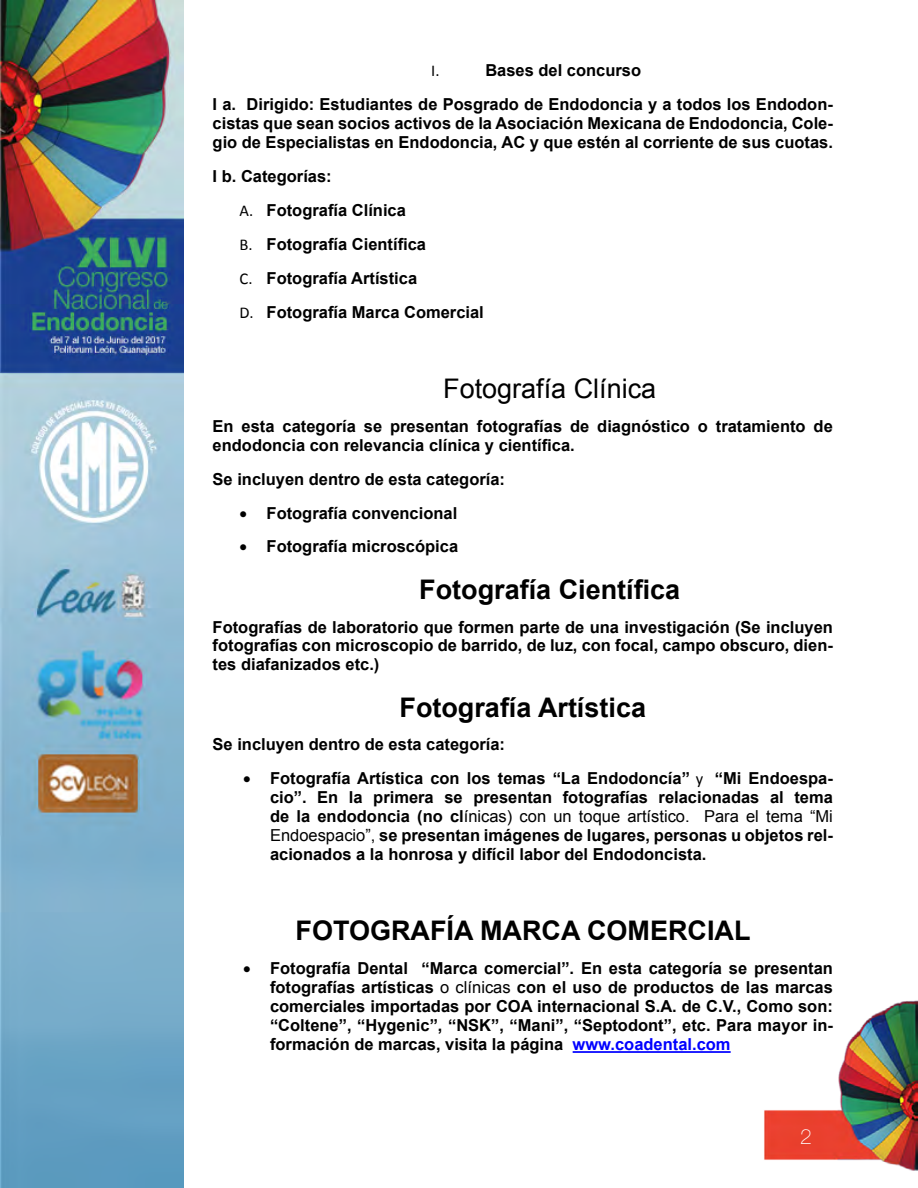
<style>
.page{position:relative;width:918px;height:1188px;background:#fff}
.page>*{position:absolute;margin:0;border:0;box-sizing:border-box;transform-origin:0 0}
.t1{font:700 27px "Arial";color:#000}
.t2{font:27px "Arial";color:#000}
.t3{font:100 21px "Helvetica Neue LT Std";color:#fff}
.t4{font:700 16.5px/18.9px "Arial";color:#000}
.t5{font:16.5px "Calibri";color:#000}
.s1{font-family:"Calibri";font-weight:400}
.s2{font-weight:400}
.s3{color:#00f}
</style>
<div class="page">
<img style="left:764px;top:1000px;width:153px;height:170px">
<img style="left:0;top:0;width:183px;height:1188px">
<hr style="left:573px;top:1051px;width:158px;height:2px;background:#00f">
<p class="t4" style="left:213px;top:53px;width:622px;line-height:33.9px;text-indent:273px">Bases del concurso<br>I a. Dirigido: Estudiantes de Posgrado de Endodoncia y a todos los Endodon-</p>
<p class="t4" style="left:213px;top:114px;width:622px">cistas que sean socios activos de la Asociación Mexicana de Endodoncia, Cole&shy;gio de Especialistas en Endodoncia, AC y que estén al corriente de sus cuotas.</p>
<p class="t4" style="left:240px;top:159px;width:246px;line-height:33.9px;text-indent:-27px">I b. Categorías:<br><span class="s1">A.</span> Fotografía Clínica<br><span class="s1">B.</span> Fotografía Científica<br><span class="s1">C.</span> Fotografía Artística<br><span class="s1">D.</span> Fotografía Marca Comercial</p>
<p class="t5" style="left:431px;top:60px;width:10px">I.</p>
<h1 class="t2" style="left:443px;top:370px;width:215px">Fotografía Clínica</h1>
<p class="t4" style="left:213px;top:417px;width:622px">En esta categoría se presentan fotografías de diagnóstico o tratamiento de endodoncia con relevancia clínica y científica.</p>
<p class="t4" style="left:213px;top:469px;width:294px">Se incluyen dentro de esta categoría:</p>
<p class="t4" style="left:240px;top:503px;width:219px">• Fotografía convencional</p>
<p class="t4" style="left:240px;top:537px;width:220px">• Fotografía microscópica</p>
<h1 class="t1" style="left:419px;top:570px;width:263px">Fotografía Científica</h1>
<p class="t4" style="left:213px;top:617px;width:622px;text-align:justify">Fotografías de laboratorio que formen parte de una investigación (Se incluyen fotografías con microscopio de barrido, de luz, con focal, campo obscuro, dien&shy;tes diafanizados etc.)</p>
<h1 class="t1" style="left:400px;top:688px;width:248px">Fotografía Artística</h1>
<p class="t4" style="left:213px;top:735px;width:294px">Se incluyen dentro de esta categoría:</p>
<p class="t4" style="left:270px;top:769px;width:564px;text-align:justify;text-indent:-27px">• Fotografía Artística con los temas “La Endodoncía” <span class="s1">y</span> “Mi Endoespa&shy;cio”. En la primera se presentan fotografías relacionadas al tema de la endodoncia (no cl<span class="s2">ínicas) con un toque artístico. Para el tema “Mi Endoespacio”,</span> se presentan imágenes de lugares, personas u objetos rel&shy;acionados a la honrosa y difícil labor del Endodoncista.</p>
<h1 class="t1" style="left:296px;top:912px;width:456px">FOTOGRAFÍA MARCA COMERCIAL</h1>
<p class="t4" style="left:270px;top:959px;width:564px;text-align:justify;text-indent:-27px">• Fotografía Dental “Marca comercial”. En esta categoría se presentan fotografías artísticas <span class="s2">o clínicas</span> con el uso de productos de las marcas comerciales importadas por COA internacional S.A. de C.V., Como son: “Coltene”, “Hygenic”, “NSK”, “Mani”, “Septodont”, etc. Para mayor in&shy;formación de marcas, visita la página <span class="s3">www.coadental.com</span></p>
<p class="t3" style="left:800px;top:1124px;width:13px">2</p>
</div>
